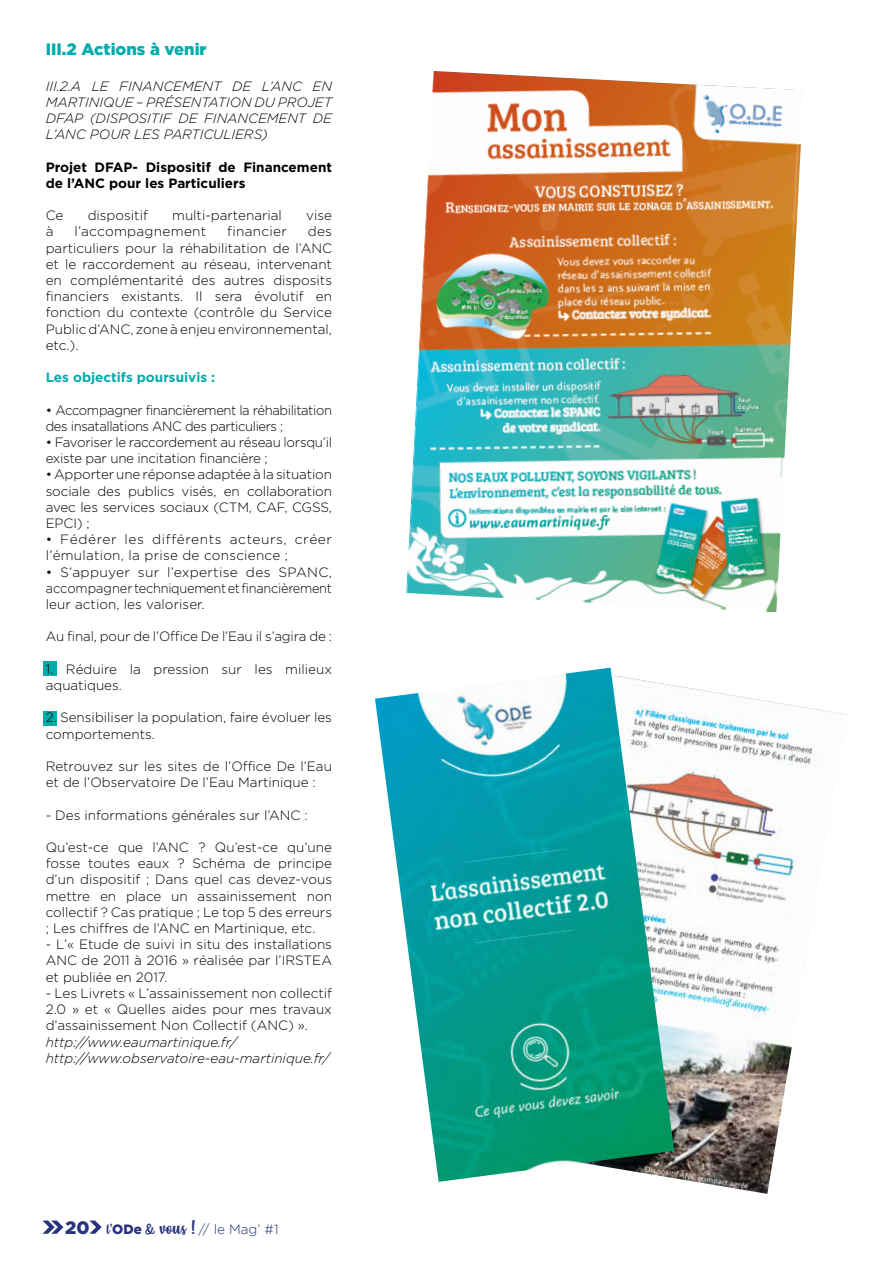
<style>
.page{position:relative;width:893px;height:1263px;background:#fff}
.page>*{position:absolute;margin:0;border:0;box-sizing:border-box;transform-origin:0 0}
.t1{font:900 16.5px "Gotham";color:#00abaa}
.t2{font:300 13.5px/16.2px "Gotham";color:#000;text-align:justify}
.t3{font:italic 300 13.5px/16.2px "Gotham";color:#000;text-align:justify}
.t4{font:300 13.5px/16.2px "Gotham";letter-spacing:-.03em;color:#000}
.t5{font:300 13.5px/16.2px "Gotham";letter-spacing:-.02em;color:#000}
.t6{font:300 13.5px/16.2px "Gotham";letter-spacing:.025em;color:#000}
.t7{font:700 13.5px/16.2px "Gotham";color:#000}
.t8{font:300 13.5px "Gotham";letter-spacing:.02em;color:#000}
.t9{font:700 13.5px "Gotham";color:#00abaa}
.t10{font:300 13.5px "Gotham";color:#29327d}
.s1{font-weight:900;font-size:18px}
.s2{font-family:"Misses";font-weight:400}
.s3{font-weight:900}
.s4{font-family:"Misses";font-weight:400;font-size:18px}
</style>
<div class="page">
<img style="left:674px;top:685px;width:173px;height:509px">
<div style="left:43px;top:662px;width:14px;height:14px;background:#00abaa"></div>
<div style="left:43px;top:711px;width:14px;height:14px;background:#00abaa"></div>
<img style="left:406px;top:71px;width:398px;height:541px">
<img style="left:375px;top:668px;width:299px;height:514px">
<svg style="left:43px;top:1220px;width:20px;height:14px"></svg>
<svg style="left:89px;top:1220px;width:13px;height:14px"></svg>
<p class="t1" style="left:46px;top:39px;width:162px">III.2 Actions à venir</p>
<p class="t3" style="left:46px;top:78px;width:288px">III.2.A LE FINANCEMENT DE L’ANC EN MARTINIQUE – PRÉSENTATION DU PROJET DFAP (DISPOSITIF DE FINANCEMENT DE L’ANC POUR LES PARTICULIERS)</p>
<p class="t7" style="left:46px;top:158px;width:288px">Projet DFAP- Dispositif de Financement de l’ANC pour les Particuliers</p>
<p class="t2" style="left:46px;top:207px;width:19px">Ce</p>
<p class="t2" style="left:88px;top:207px;width:62px">dispositif</p>
<p class="t2" style="left:172px;top:207px;width:111px">multi-partenarial</p>
<p class="t2" style="left:306px;top:207px;width:27px">vise</p>
<p class="t2" style="left:46px;top:223px;width:9px">à</p>
<p class="t8" style="left:74px;top:224px;width:133px">l’accompagnement</p>
<p class="t8" style="left:227px;top:224px;width:61px">financier</p>
<p class="t2" style="left:46px;top:223px;width:288px;text-indent:262px">des particuliers pour la réhabilitation de l’ANC et le raccordement au réseau, intervenant en complémentarité des autres disposits financiers existants. Il sera évolutif en fonction du contexte (contrôle du Service Public d’ANC, zone à enjeu environnemental, etc.).</p>
<p class="t9" style="left:46px;top:370px;width:171px">Les objectifs poursuivis :</p>
<p class="t4" style="left:46px;top:402px;width:288px">• Accompagner financièrement la réhabilitation des insatallations ANC des particuliers ;</p>
<p class="t5" style="left:46px;top:434px;width:288px">• Favoriser le raccordement au réseau lorsqu’il existe par une incitation financière ;</p>
<p class="t2" style="left:46px;top:466px;width:288px">• Apporter une réponse adaptée à la situation sociale des publics visés, en collaboration avec les services sociaux (CTM, CAF, CGSS, EPCI) ;</p>
<p class="t6" style="left:46px;top:531px;width:288px">• Fédérer les différents acteurs, créer l’émulation, la prise de conscience ;</p>
<p class="t2" style="left:46px;top:564px;width:288px">• S’appuyer sur l’expertise des SPANC, accompagner techniquement et financièrement leur action, les valoriser.</p>
<p class="t2" style="left:46px;top:628px;width:288px">Au final, pour de l’Office De l’Eau il s’agira de :</p>
<p class="t2" style="left:46px;top:661px;width:288px">1. Réduire la pression sur les milieux aquatiques.</p>
<p class="t2" style="left:46px;top:709px;width:288px">2. Sensibiliser la population, faire évoluer les comportements.</p>
<p class="t2" style="left:46px;top:758px;width:288px">Retrouvez sur les sites de l’Office De l’Eau et de l’Observatoire De l’Eau Martinique :</p>
<p class="t2" style="left:46px;top:807px;width:264px">- Des informations générales sur l’ANC :</p>
<p class="t2" style="left:46px;top:839px;width:288px">Qu’est-ce que l’ANC ? Qu’est-ce qu’une fosse toutes eaux ? Schéma de principe d’un dispositif ; Dans quel cas devez-vous mettre en place un assainissement non collectif ? Cas pratique ; Le top 5 des erreurs ; Les chiffres de l’ANC en Martinique, etc.</p>
<p class="t2" style="left:46px;top:936px;width:288px">- L’« Etude de suivi in situ des installations ANC de 2011 à 2016 » réalisée par l’IRSTEA et publiée en 2017.</p>
<p class="t2" style="left:46px;top:985px;width:288px">- Les Livrets « L’assainissement non collectif 2.0 » et « Quelles aides pour mes travaux d’assainissement Non Collectif (ANC) ».</p>
<p class="t3" style="left:46px;top:1034px;width:285px">http://www.eaumartinique.fr/ http://www.observatoire-eau-martinique.fr/</p>
<p class="t10" style="left:65px;top:1222px;width:215px"><span class="s1">20</span> <span class="s2">l’</span><span class="s3">ODe</span> <span class="s4">&amp; vous !</span> // le Mag’ #1</p>
</div>
